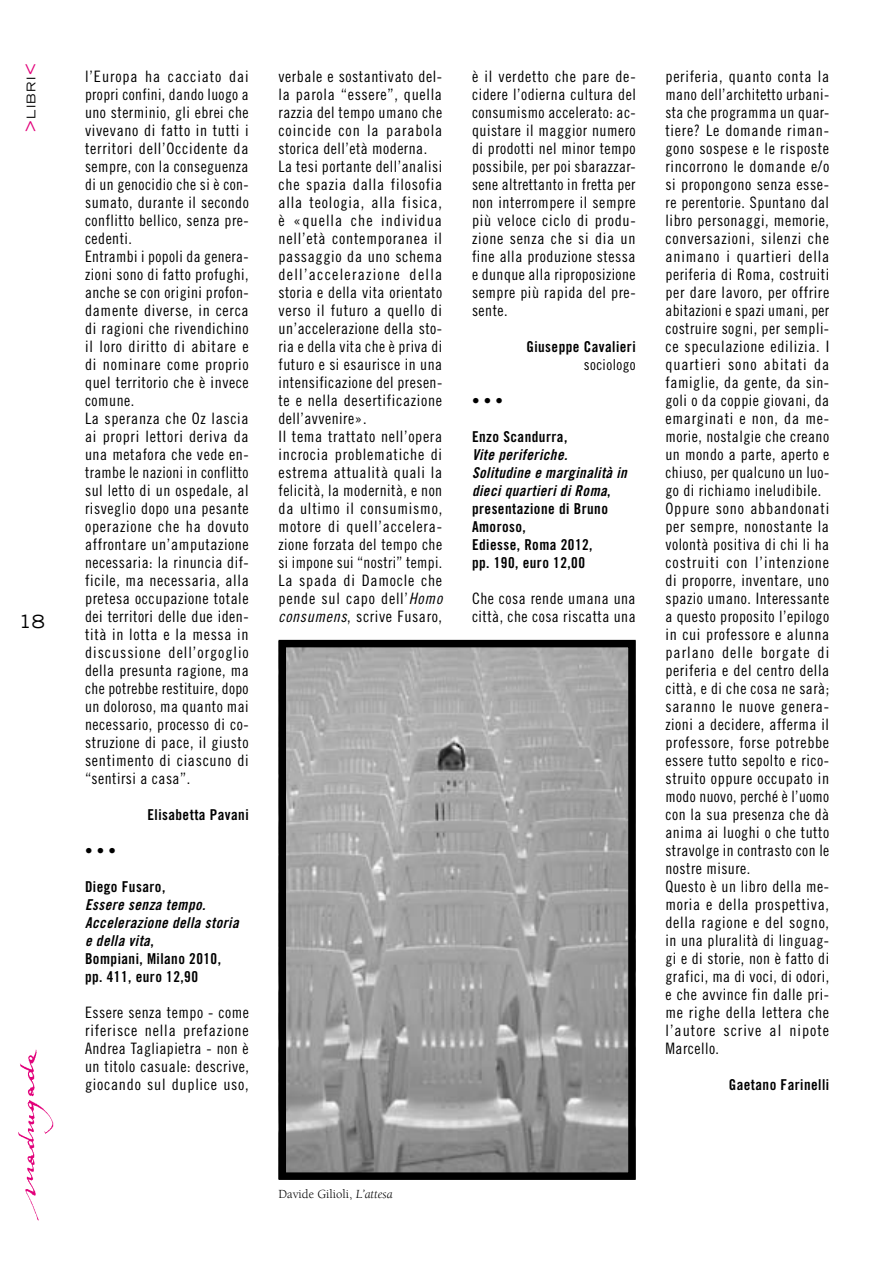
<style>
.page{position:relative;width:893px;height:1263px;background:#fff}
.page>*{position:absolute;margin:0;border:0;box-sizing:border-box;transform-origin:0 0}
.t1{font:expanded 18px "Trade Gothic LH";color:#000}
.t2{font:15.75px/18px "Trade Gothic Cond Eighteen";letter-spacing:.035em;color:#000}
.t3{font:15px/18px "Trade Gothic Bold Cond Twenty";letter-spacing:.03em;color:#000}
.t4{font:15px/18px "Trade Gothic Bold Cond Twenty Obl";letter-spacing:.03em;color:#000}
.t5{font:15px "Trade Gothic Cond Eighteen";letter-spacing:.03em;color:#000}
.t6{font:12.75px "Berkeley";color:#000}
.t7{font:expanded 12px "Trade Gothic LH";letter-spacing:.1em;color:#000}
.s1{font-size:19.5px;color:#e2007a}
.s2{font-family:"Trade Gothic Bold Cond Twenty"}
.s3{font-family:"Trade Gothic Cond Eighteen Obl"}
.s4{font-style:italic}
</style>
<div class="page">
<img style="left:18px;top:1049px;width:36px;height:172px">
<img style="left:288px;top:649px;width:339px;height:522px">
<div style="left:279px;top:640px;width:357px;height:540px;border:8px solid #000"></div>
<p class="t7" style="left:23px;top:132px;width:70px;rotate:-90deg"><span class="s1">&gt;</span>LIBRI<span class="s1">&lt;</span></p>
<p class="t2" style="left:85px;top:67px;width:165px">l’Europa ha cacciato dai propri confini, dando luogo a uno sterminio, gli ebrei che vivevano di fatto in tutti i territori dell’Occidente da sempre, con la conseguenza di un genocidio che si è con&shy;sumato, durante il secondo conflitto bellico, senza pre&shy;cedenti.<br>Entrambi i popoli da genera&shy;zioni sono di fatto profughi, anche se con origini profon&shy;damente diverse, in cerca di ragioni che rivendichino il loro diritto di abitare e di nominare come proprio quel territorio che è invece comune.<br>La speranza che Oz lascia ai propri lettori deriva da una metafora che vede en&shy;trambe le nazioni in conflitto sul letto di un ospedale, al risveglio dopo una pesante operazione che ha dovuto affrontare un’amputazione necessaria: la rinuncia dif&shy;ficile, ma necessaria, alla pretesa occupazione totale dei territori delle due iden&shy;tità in lotta e la messa in discussione dell’orgoglio della presunta ragione, ma che potrebbe restituire, dopo un doloroso, ma quanto mai necessario, processo di co&shy;struzione di pace, il giusto sentimento di ciascuno di “sentirsi a casa”.</p>
<p class="t3" style="left:147px;top:805px;width:103px">Elisabetta Pavani</p>
<p class="t3" style="left:85px;top:841px;width:32px">• • •</p>
<p class="t3" style="left:85px;top:877px;width:82px">Diego Fusaro,</p>
<p class="t4" style="left:85px;top:895px;width:155px">Essere senza tempo.<br>Accelerazione della storia e della vita<span class="s2">,</span></p>
<p class="t3" style="left:85px;top:949px;width:138px">Bompiani, Milano 2010, pp. 411, euro 12,90</p>
<p class="t2" style="left:85px;top:1003px;width:165px;text-align:justify">Essere senza tempo - come riferisce nella prefazione Andrea Tagliapietra - non è un titolo casuale: descrive, giocando sul duplice uso,</p>
<p class="t1" style="left:19px;top:610px;width:27px">18</p>
<p class="t2" style="left:279px;top:67px;width:165px">verbale e sostantivato del&shy;la parola “essere”, quella razzia del tempo umano che coincide con la parabola storica dell’età moderna.<br>La tesi portante dell’analisi che spazia dalla filosofia alla teologia, alla fisica, è «quella che individua nell’età contemporanea il passaggio da uno schema dell’accelerazione della storia e della vita orientato verso il futuro a quello di un’accelerazione della sto&shy;ria e della vita che è priva di futuro e si esaurisce in una intensificazione del presen&shy;te e nella desertificazione dell’avvenire».<br>Il tema trattato nell’opera incrocia problematiche di estrema attualità quali la felicità, la modernità, e non da ultimo il consumismo, motore di quell’accelera&shy;zione forzata del tempo che si impone sui “nostri” tempi.<br>La spada di Damocle che pende sul capo dell’<span class="s3">Homo consumens</span>, scrive Fusaro,</p>
<p class="t2" style="left:472px;top:67px;width:165px;text-align:justify">è il verdetto che pare de&shy;cidere l’odierna cultura del consumismo accelerato: ac&shy;quistare il maggior numero di prodotti nel minor tempo possibile, per poi sbarazzar&shy;sene altrettanto in fretta per non interrompere il sempre più veloce ciclo di produ&shy;zione senza che si dia un fine alla produzione stessa e dunque alla riproposizione sempre più rapida del pre&shy;sente.</p>
<p class="t3" style="left:526px;top:337px;width:111px">Giuseppe Cavalieri</p>
<p class="t5" style="left:584px;top:356px;width:53px">sociologo</p>
<p class="t3" style="left:472px;top:391px;width:32px">• • •</p>
<p class="t3" style="left:472px;top:427px;width:97px">Enzo Scandurra,</p>
<p class="t4" style="left:472px;top:445px;width:156px">Vite periferiche.<br>Solitudine e marginalità in dieci quartieri di Roma<span class="s2">,</span></p>
<p class="t3" style="left:472px;top:499px;width:138px">presentazione di Bruno<br>Amoroso,<br>Ediesse, Roma 2012, pp. 190, euro 12,00</p>
<p class="t2" style="left:472px;top:589px;width:165px">Che cosa rende umana una città, che cosa riscatta una</p>
<p class="t2" style="left:665px;top:67px;width:165px">periferia, quanto conta la mano dell’architetto urbani&shy;sta che programma un quar&shy;tiere? Le domande riman&shy;gono sospese e le risposte rincorrono le domande e/o si propongono senza esse&shy;re perentorie. Spuntano dal libro personaggi, memorie, conversazioni, silenzi che animano i quartieri della periferia di Roma, costruiti per dare lavoro, per offrire abitazioni e spazi umani, per costruire sogni, per sempli&shy;ce speculazione edilizia. I quartieri sono abitati da famiglie, da gente, da sin&shy;goli o da coppie giovani, da emarginati e non, da me&shy;morie, nostalgie che creano un mondo a parte, aperto e chiuso, per qualcuno un luo&shy;go di richiamo ineludibile.<br>Oppure sono abbandonati per sempre, nonostante la volontà positiva di chi li ha costruiti con l’intenzione di proporre, inventare, uno spazio umano. Interessante a questo proposito l’epilogo in cui professore e alunna parlano delle borgate di periferia e del centro della città, e di che cosa ne sarà; saranno le nuove genera&shy;zioni a decidere, afferma il professore, forse potrebbe essere tutto sepolto e rico&shy;struito oppure occupato in modo nuovo, perché è l’uomo con la sua presenza che dà anima ai luoghi o che tutto stravolge in contrasto con le nostre misure.<br>Questo è un libro della me&shy;moria e della prospettiva, della ragione e del sogno, in una pluralità di linguag&shy;gi e di storie, non è fatto di grafici, ma di voci, di odori, e che avvince fin dalle pri&shy;me righe della lettera che l’autore scrive al nipote<br>Marcello.</p>
<p class="t3" style="left:729px;top:1075px;width:102px">Gaetano Farinelli</p>
<p class="t6" style="left:279px;top:1187px;width:116px">Davide Gilioli, <span class="s4">L’attesa</span></p>
</div>
